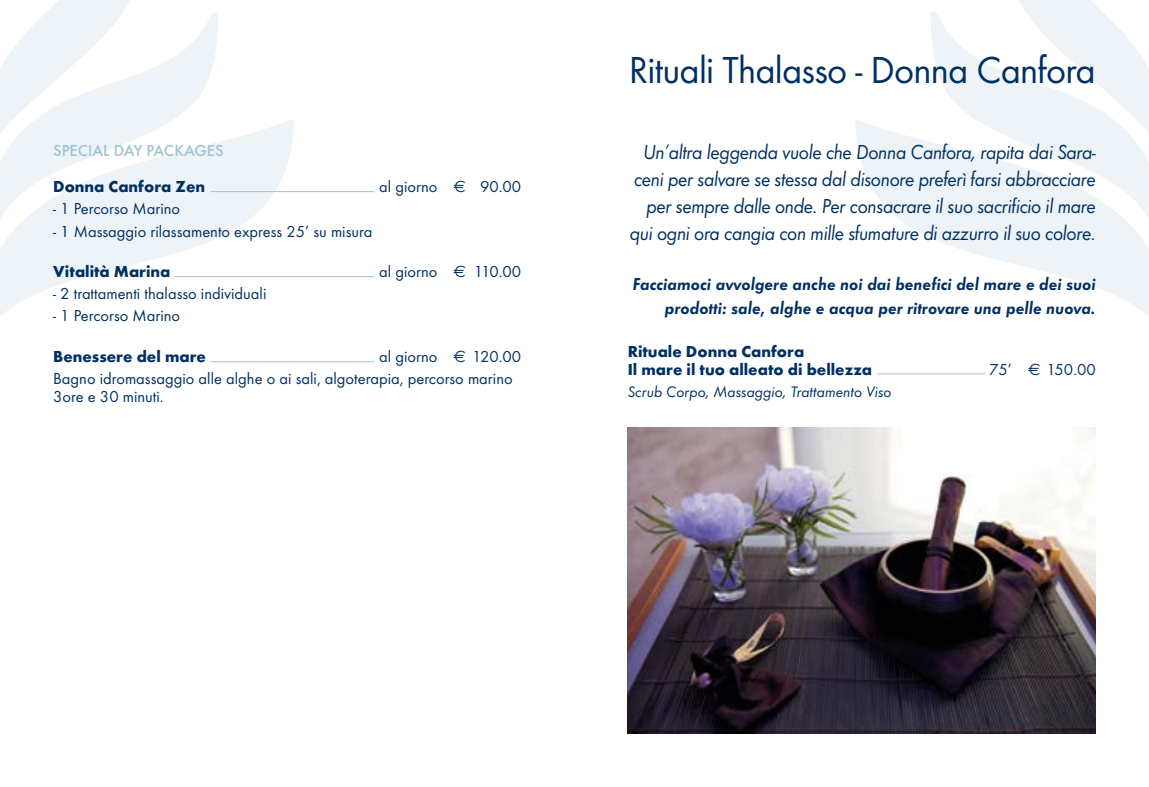
<style>
.page{position:relative;width:1149px;height:787px;background:#fff}
.page>*{position:absolute;margin:0;border:0;box-sizing:border-box;transform-origin:0 0}
.t1{font:39px "Futura T";letter-spacing:-.02em;color:#003063}
.t2{font:italic 21px/27px "Futura T";letter-spacing:-.02em;color:#003063;text-align:right;scale:.95 1}
.t3{font:italic 600 18px/24px "Futura T";color:#003063;text-align:right}
.t4{font:16.5px/22.2px "Futura T";color:#003063}
.t5{font:700 16.5px/18px "Futura T";color:#003063}
.t6{font:500 16.5px "Futura T";color:#a0c3d5}
.t7{font:italic 15.75px "Futura T";color:#003063}
.s1{font-family:"Euro Sans"}
</style>
<div class="page">
<svg style="left:855px;top:119px;width:293px;height:196px"></svg>
<svg style="left:930px;top:11px;width:218px;height:218px;fill:#edf3f7"></svg>
<svg style="left:1008px;top:0;width:140px;height:140px"></svg>
<svg style="left:0;top:119px;width:293px;height:197px"></svg>
<svg style="left:0;top:11px;width:218px;height:218px;fill:#edf3f7"></svg>
<svg style="left:0;top:0;width:140px;height:140px"></svg>
<img style="left:627px;top:428px;width:468px;height:305px">
<hr style="left:876px;top:373px;width:108px;height:1px;background:#a2c3d6">
<hr style="left:210px;top:191px;width:164px;height:1px;background:#a2c3d6">
<hr style="left:174px;top:276px;width:200px;height:1px;background:#a2c3d6">
<hr style="left:210px;top:361px;width:164px;height:1px;background:#a2c3d6">
<p class="t6" style="left:53px;top:141px;width:172px">SPECIAL DAY PACKAGES</p>
<p class="t5" style="left:53px;top:177px;width:153px">Donna Canfora Zen</p>
<p class="t4" style="left:379px;top:175px;width:143px">al giorno <span class="s1">€</span> 90.00</p>
<p class="t4" style="left:53px;top:198px;width:128px">- 1 Percorso Marino</p>
<p class="t4" style="left:53px;top:220px;width:321px">- 1 Massaggio rilassamento express 25’ su misura</p>
<p class="t5" style="left:53px;top:262px;width:119px">Vitalità Marina</p>
<p class="t4" style="left:379px;top:260px;width:143px">al giorno <span class="s1">€</span> 110.00</p>
<p class="t4" style="left:53px;top:282px;width:215px">- 2 trattamenti thalasso individuali</p>
<p class="t4" style="left:53px;top:305px;width:128px">- 1 Percorso Marino</p>
<p class="t5" style="left:53px;top:347px;width:154px">Benessere del mare</p>
<p class="t4" style="left:53px;top:345px;width:469px;text-indent:326px">al giorno <span class="s1">€</span> 120.00<br>Bagno idromassaggio alle alghe o ai sali, algoterapia, percorso marino</p>
<p class="t4" style="left:53px;top:385px;width:112px">3ore e 30 minuti.</p>
<h1 class="t1" style="left:628px;top:47px;width:468px">Rituali Thalasso - Donna Canfora</h1>
<p class="t2" style="left:629px;top:139px;width:492px">Un’altra leggenda vuole che Donna Canfora, rapita dai Sara&shy;ceni per salvare se stessa dal disonore preferì farsi abbracciare per sempre dalle onde. Per consacrare il suo sacrificio il mare qui ogni ora cangia con mille sfumature di azzurro il suo colore.</p>
<p class="t3" style="left:632px;top:272px;width:464px">Facciamoci avvolgere anche noi dai benefici del mare e dei suoi prodotti: sale, alghe e acqua per ritrovare una pelle nuova.</p>
<p class="t5" style="left:627px;top:342px;width:246px">Rituale Donna Canfora<br>Il mare il tuo alleato di bellezza</p>
<p class="t7" style="left:627px;top:382px;width:265px">Scrub Corpo, Massaggio, Trattamento Viso</p>
<p class="t4" style="left:988px;top:358px;width:108px">75’ <span class="s1">€</span> 150.00</p>
</div>
